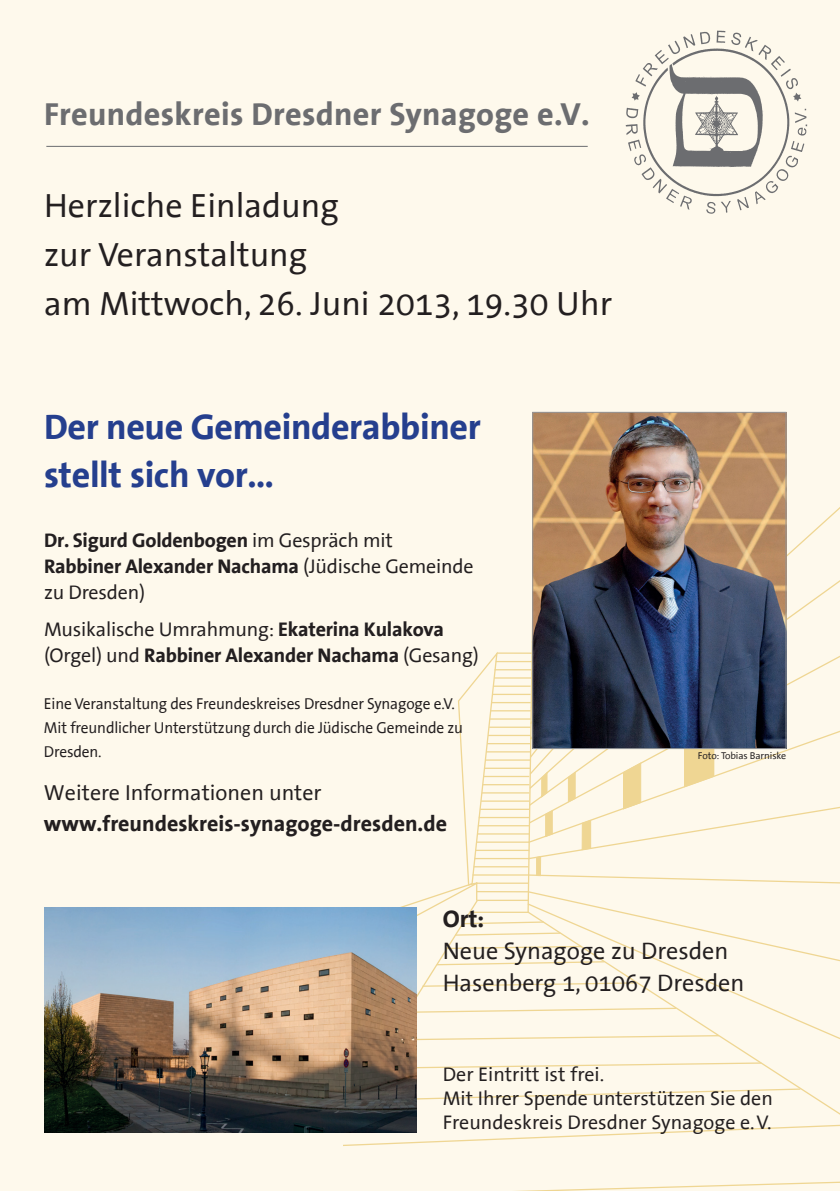
<style>
.page{position:relative;width:840px;height:1191px;background:#fff}
.page>*{position:absolute;margin:0;border:0;box-sizing:border-box;transform-origin:0 0}
.t1{font:700 36px/48px "The Sans Office";letter-spacing:-.01em;color:#253f8e}
.t2{font:34px/49.4px "The Sans Office";color:#231f20}
.t3{font:700 32.2px "The Sans Office";letter-spacing:.01em;color:#6c6d70}
.t4{font:24.2px/31.8px "The Sans Office";color:#231f20}
.t5{font:700 24.2px "The Sans Office";color:#231f20}
.t6{font:700 22px "The Sans Office";color:#231f20}
.t7{font:22px "The Sans Office";color:#231f20}
.t8{font:700 20px/26px "The Sans Office";letter-spacing:-.01em;color:#231f20}
.t9{font:20px/24px "The Sans Office";color:#231f20}
.t10{font:16px/24px "The Sans Office";letter-spacing:-.01em;color:#231f20;scale:.96 1}
.t11{font:10px "The Sans Office";letter-spacing:-.01em;color:#231f20}
.s1{font-weight:400}
</style>
<div class="page">
<div style="left:0;top:0;width:839px;height:1191px;background:#fef9ec"></div>
<svg style="left:516px;top:1181px;width:323px;height:10px"></svg>
<svg style="left:343px;top:497px;width:496px;height:649px"></svg>
<img style="left:615px;top:22px;width:200px;height:201px;border-radius:100px">
<hr style="left:46px;top:146px;width:541px;height:1px;background:#6c6d70">
<img style="left:44px;top:907px;width:372px;height:225px">
<img style="left:534px;top:414px;width:250px;height:333px">
<div style="left:532px;top:412px;width:254px;height:337px;border:1px solid #939598"></div>
<h3 class="t3" style="left:44px;top:97px;width:547px">Freundeskreis Dresdner Synagoge e.V.</h3>
<h2 class="t2" style="left:44px;top:182px;width:569px">Herzliche Einladung<br>zur Veranstaltung<br>am Mittwoch, 26. Juni 2013, 19.30 Uhr</h2>
<h1 class="t1" style="left:44px;top:403px;width:438px">Der neue Gemeinderabbiner stellt sich vor…</h1>
<p class="t8" style="left:44px;top:527px;width:431px">Dr. Sigurd Goldenbogen <span class="s1">im Gespräch mit<br></span>Rabbiner Alexander Nachama <span class="s1">(Jüdische Gemeinde zu Dresden)</span></p>
<p class="t8" style="left:44px;top:617px;width:436px"><span class="s1">Musikalische Umrahmung:</span> Ekaterina Kulakova <span class="s1">(Orgel) und</span> Rabbiner Alexander Nachama <span class="s1">(Gesang)</span></p>
<p class="t10" style="left:44px;top:692px;width:438px">Eine Veranstaltung des Freundeskreises Dresdner Synagoge e.V.<br>Mit freundlicher Unterstützung durch die Jüdische Gemeinde zu<br>Dresden.</p>
<p class="t7" style="left:44px;top:781px;width:279px">Weitere Informationen unter</p>
<p class="t6" style="left:44px;top:811px;width:404px">www.freundeskreis-synagoge-dresden.de</p>
<p class="t11" style="left:697px;top:750px;width:90px">Foto: Tobias Barniske</p>
<p class="t5" style="left:442px;top:905px;width:43px">Ort:</p>
<p class="t4" style="left:442px;top:935px;width:303px">Neue Synagoge zu Dresden<br>Hasenberg 1, 01067 Dresden</p>
<p class="t9" style="left:442px;top:1063px;width:331px">Der Eintritt ist frei.<br>Mit Ihrer Spende unterstützen Sie den<br>Freundeskreis Dresdner Synagoge e.V.</p>
</div>
